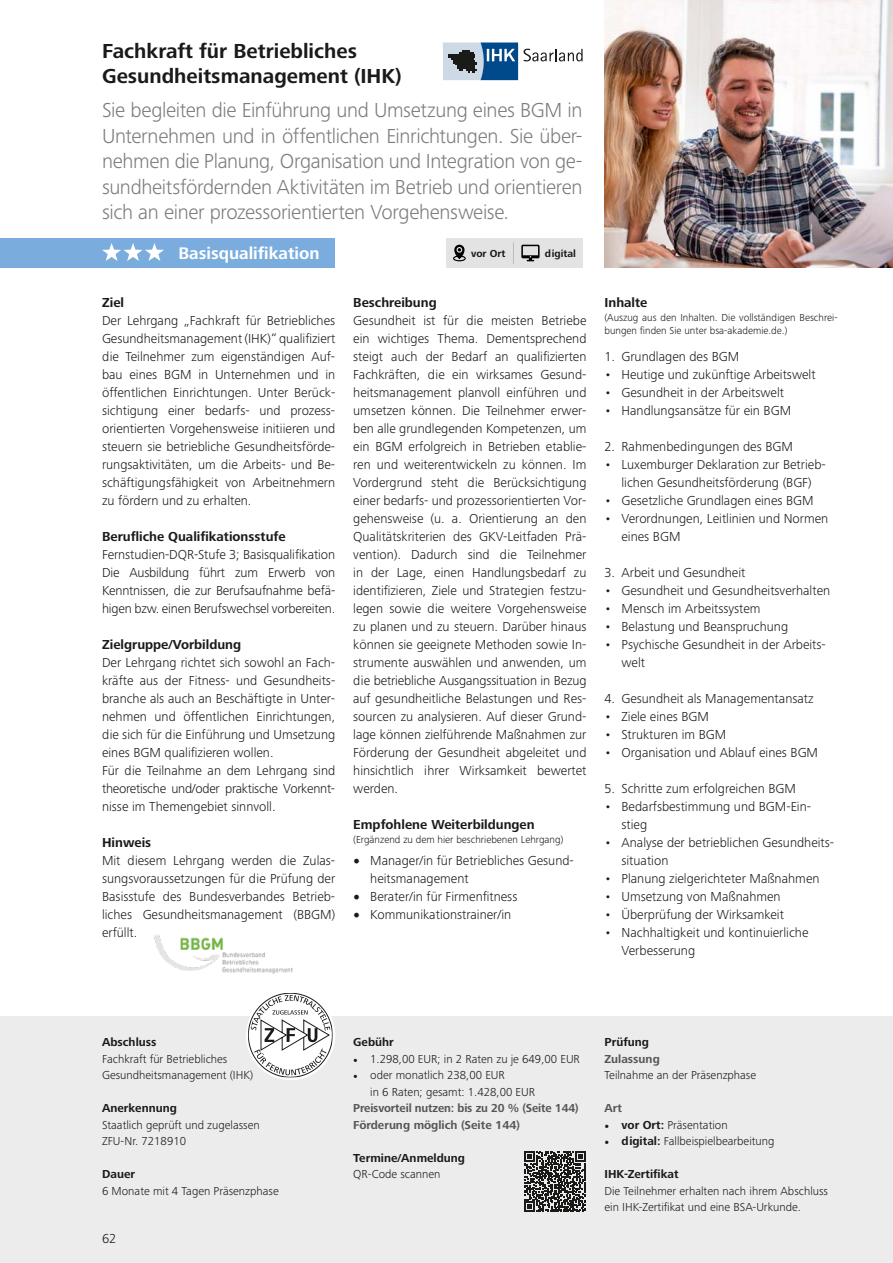
<style>
.page{position:relative;width:893px;height:1263px;background:#fff}
.page>*{position:absolute;margin:0;border:0;box-sizing:border-box;transform-origin:0 0}
.t1{font:300 21px/25.5px "Frutiger Next Pro";letter-spacing:-.015em;color:#7b7b7a;text-align:justify}
.t2{font:700 21px/25.2px "Frutiger Next Pro";color:#1a1a18}
.t3{font:700 17.4px "Frutiger Next Pro";color:#fff}
.t4{font:300 13.5px/18px "Frutiger Next Pro";color:#1a1a18}
.t5{font:700 13.5px "Frutiger Next Pro";color:#1a1a18}
.t6{font:300 12px/16.5px "Frutiger Next Pro";color:#1a1a18}
.t7{font:700 12px/16.5px "Frutiger Next Pro";letter-spacing:-.005em;color:#565656}
.t8{font:700 12px "Frutiger Next Pro";color:#1a1a18}
.t9{font:300 10.5px/13.5px "Frutiger Next Pro";color:#1a1a18}
.t10{font:700 10.5px "Frutiger Next Pro";color:#1a1a18}
.s1{font-family:"Minion Pro";font-weight:400;font-size:18px}
.s2{font-family:"Minion Pro";font-weight:400}
.s3{font-family:"Minion Pro";font-weight:700}
.s4{font-weight:700}
</style>
<div class="page">
<div style="left:0;top:1016px;width:893px;height:247px;background:#ececed"></div>
<div style="left:246px;top:991px;width:89px;height:89px;background:#fff;border-radius:50%"></div>
<svg style="left:248px;top:993px;width:85px;height:84px"></svg>
<svg style="left:524px;top:1151px;width:61px;height:61px"></svg>
<img style="left:154px;top:935px;width:139px;height:39px">
<div style="left:0;top:238px;width:334px;height:30px;background:#7aadde"></div>
<svg style="left:102px;top:243px;width:62px;height:18px"></svg>
<img style="left:605px;top:0;width:288px;height:268px">
<svg style="left:524px;top:49px;width:59px;height:12px"></svg>
<svg style="left:443px;top:43px;width:75px;height:37px;background:#6183a2"></svg>
<div style="left:446px;top:238px;width:137px;height:30px;background:#e3e3e3"></div>
<svg style="left:521px;top:245px;width:19px;height:16px"></svg>
<svg style="left:513px;top:242px;width:1px;height:22px"></svg>
<svg style="left:453px;top:245px;width:13px;height:16px"></svg>
<h1 class="t2" style="left:102px;top:38px;width:301px">Fachkraft für Betriebliches<br>Gesundheitsmanagement (IHK)</h1>
<p class="t1" style="left:102px;top:97px;width:482px">Sie begleiten die Einführung und Umsetzung eines BGM in Unternehmen und in öffentlichen Einrichtungen. Sie über&shy;nehmen die Planung, Organisation und Integration von ge&shy;sundheitsfördernden Aktivitäten im Betrieb und orientieren sich an einer prozessorientierten Vorgehensweise.</p>
<p class="t3" style="left:178px;top:243px;width:143px">Basisqualifikation</p>
<p class="t10" style="left:471px;top:247px;width:36px">vor Ort</p>
<p class="t10" style="left:545px;top:247px;width:33px">digital</p>
<p class="t5" style="left:102px;top:295px;width:24px">Ziel</p>
<p class="t4" style="left:102px;top:312px;width:235px;text-align:justify">Der Lehrgang „Fachkraft für Betriebliches Gesundheitsmanagement (IHK)“ qualifiziert die Teilnehmer zum eigenständigen Auf&shy;bau eines BGM in Unternehmen und in öffentlichen Einrichtungen. Unter Berück&shy;sichtigung einer bedarfs- und prozess&shy;orientierten Vorgehensweise initiieren und steuern sie betriebliche Gesundheitsförde&shy;rungsaktivitäten, um die Arbeits- und Be&shy;schäftigungsfähigkeit von Arbeitnehmern zu fördern und zu erhalten.</p>
<p class="t5" style="left:102px;top:529px;width:185px">Berufliche Qualifikationsstufe</p>
<p class="t4" style="left:102px;top:546px;width:235px;text-align:justify">Fernstudien-DQR-Stufe 3; Basisqualifikation Die Ausbildung führt zum Erwerb von Kenntnissen, die zur Berufsaufnahme befä&shy;higen bzw. einen Berufswechsel vorbereiten.</p>
<p class="t5" style="left:102px;top:637px;width:141px">Zielgruppe/Vorbildung</p>
<p class="t4" style="left:102px;top:654px;width:235px">Der Lehrgang richtet sich sowohl an Fach&shy;kräfte aus der Fitness- und Gesundheits&shy;branche als auch an Beschäftigte in Unter&shy;nehmen und öffentlichen Einrichtungen, die sich für die Einführung und Umsetzung eines BGM qualifizieren wollen.<br>Für die Teilnahme an dem Lehrgang sind theoretische und/oder praktische Vorkennt&shy;nisse im Themengebiet sinnvoll.</p>
<p class="t5" style="left:102px;top:835px;width:51px">Hinweis</p>
<p class="t4" style="left:102px;top:852px;width:235px;text-align:justify">Mit diesem Lehrgang werden die Zulas&shy;sungsvoraussetzungen für die Prüfung der Basisstufe des Bundesverbandes Betrieb&shy;liches Gesundheitsmanagement (BBGM) erfüllt.</p>
<p class="t5" style="left:353px;top:295px;width:85px">Beschreibung</p>
<p class="t4" style="left:353px;top:312px;width:235px;text-align:justify">Gesundheit ist für die meisten Betriebe ein wichtiges Thema. Dementsprechend steigt auch der Bedarf an qualifizierten Fachkräften, die ein wirksames Gesund&shy;heitsmanagement planvoll einführen und umsetzen können. Die Teilnehmer erwer&shy;ben alle grundlegenden Kompetenzen, um ein BGM erfolgreich in Betrieben etablie&shy;ren und weiterentwickeln zu können. Im Vordergrund steht die Berücksichtigung einer bedarfs- und prozessorientierten Vor&shy;gehensweise (u. a. Orientierung an den Qualitätskriterien des GKV-Leitfaden Prä&shy;vention). Dadurch sind die Teilnehmer in der Lage, einen Handlungsbedarf zu identifizieren, Ziele und Strategien festzu&shy;legen sowie die weitere Vorgehensweise zu planen und zu steuern. Darüber hinaus können sie geeignete Methoden sowie In&shy;strumente auswählen und anwenden, um die betriebliche Ausgangssituation in Bezug auf gesundheitliche Belastungen und Res&shy;sourcen zu analysieren. Auf dieser Grund&shy;lage können zielführende Maßnahmen zur Förderung der Gesundheit abgeleitet und hinsichtlich ihrer Wirksamkeit bewertet werden.</p>
<p class="t5" style="left:353px;top:817px;width:183px">Empfohlene Weiterbildungen</p>
<p class="t9" style="left:353px;top:833px;width:212px">(Ergänzend zu dem hier beschriebenen Lehrgang)</p>
<p class="t4" style="left:370px;top:852px;width:205px;text-indent:-17px"><span class="s1">•</span> Manager/in für Betriebliches Gesund&shy;heitsmanagement</p>
<p class="t4" style="left:353px;top:888px;width:166px"><span class="s1">•</span> Berater/in für Firmenfitness</p>
<p class="t4" style="left:353px;top:906px;width:159px"><span class="s1">•</span> Kommunikationstrainer/in</p>
<p class="t5" style="left:604px;top:295px;width:45px">Inhalte</p>
<p class="t9" style="left:604px;top:311px;width:235px">(Auszug aus den Inhalten. Die vollständigen Beschrei&shy;bungen finden Sie unter bsa-akademie.de.)</p>
<p class="t4" style="left:604px;top:347px;width:136px">1. Grundlagen des BGM</p>
<p class="t4" style="left:604px;top:365px;width:213px">• Heutige und zukünftige Arbeitswelt</p>
<p class="t4" style="left:604px;top:383px;width:181px">• Gesundheit in der Arbeitswelt</p>
<p class="t4" style="left:604px;top:401px;width:188px">• Handlungsansätze für ein BGM</p>
<p class="t4" style="left:604px;top:437px;width:190px">2. Rahmenbedingungen des BGM</p>
<p class="t4" style="left:604px;top:455px;width:223px;text-align:center">• Luxemburger Deklaration zur Betrieb&shy;lichen Gesundheitsförderung (BGF)</p>
<p class="t4" style="left:604px;top:491px;width:211px">• Gesetzliche Grundlagen eines BGM</p>
<p class="t4" style="left:621px;top:509px;width:208px;text-indent:-17px">• Verordnungen, Leitlinien und Normen eines BGM</p>
<p class="t4" style="left:604px;top:563px;width:142px">3. Arbeit und Gesundheit</p>
<p class="t4" style="left:604px;top:581px;width:227px">• Gesundheit und Gesundheitsverhalten</p>
<p class="t4" style="left:604px;top:599px;width:158px">• Mensch im Arbeitssystem</p>
<p class="t4" style="left:604px;top:617px;width:185px">• Belastung und Beanspruchung</p>
<p class="t4" style="left:621px;top:635px;width:206px;text-indent:-17px">• Psychische Gesundheit in der Arbeits&shy;welt</p>
<p class="t4" style="left:604px;top:689px;width:211px">4. Gesundheit als Managementansatz</p>
<p class="t4" style="left:604px;top:707px;width:106px">• Ziele eines BGM</p>
<p class="t4" style="left:604px;top:725px;width:123px">• Strukturen im BGM</p>
<p class="t4" style="left:604px;top:743px;width:215px">• Organisation und Ablauf eines BGM</p>
<p class="t4" style="left:604px;top:779px;width:193px">5. Schritte zum erfolgreichen BGM</p>
<p class="t4" style="left:621px;top:797px;width:191px;text-indent:-17px">• Bedarfsbestimmung und BGM-Ein&shy;stieg</p>
<p class="t4" style="left:621px;top:833px;width:214px;text-indent:-17px">• Analyse der betrieblichen Gesundheits&shy;situation</p>
<p class="t4" style="left:604px;top:869px;width:217px">• Planung zielgerichteter Maßnahmen</p>
<p class="t4" style="left:604px;top:887px;width:178px">• Umsetzung von Maßnahmen</p>
<p class="t4" style="left:604px;top:905px;width:181px">• Überprüfung der Wirksamkeit</p>
<p class="t4" style="left:621px;top:923px;width:188px;text-indent:-17px">• Nachhaltigkeit und kontinuierliche<br>Verbesserung</p>
<p class="t8" style="left:102px;top:1035px;width:56px">Abschluss</p>
<p class="t6" style="left:102px;top:1050px;width:153px">Fachkraft für Betriebliches<br>Gesundheitsmanagement (IHK)</p>
<p class="t8" style="left:102px;top:1101px;width:76px">Anerkennung</p>
<p class="t6" style="left:102px;top:1116px;width:159px">Staatlich geprüft und zugelassen<br>ZFU-Nr. 7218910</p>
<p class="t8" style="left:102px;top:1167px;width:34px">Dauer</p>
<p class="t6" style="left:102px;top:1182px;width:178px">6 Monate mit 4 Tagen Präsenzphase</p>
<p class="t4" style="left:102px;top:1229px;width:16px">62</p>
<p class="t8" style="left:353px;top:1035px;width:42px">Gebühr</p>
<p class="t6" style="left:353px;top:1050px;width:228px"><span class="s2">•</span> 1.298,00 EUR; in 2 Raten zu je 649,00 EUR</p>
<p class="t6" style="left:370px;top:1067px;width:166px;text-indent:-17px"><span class="s2">•</span> oder monatlich 238,00 EUR<br>in 6 Raten; gesamt: 1.428,00 EUR</p>
<p class="t7" style="left:353px;top:1100px;width:227px">Preisvorteil nutzen: bis zu 20 % (Seite 144)<br>Förderung möglich (Seite 144)</p>
<p class="t8" style="left:353px;top:1151px;width:113px">Termine/Anmeldung</p>
<p class="t6" style="left:353px;top:1166px;width:89px">QR-Code scannen</p>
<p class="t8" style="left:604px;top:1035px;width:46px">Prüfung</p>
<p class="t7" style="left:604px;top:1050px;width:57px">Zulassung</p>
<p class="t6" style="left:604px;top:1067px;width:153px">Teilnahme an der Präsenzphase</p>
<p class="t7" style="left:604px;top:1100px;width:19px">Art</p>
<p class="t6" style="left:604px;top:1116px;width:125px"><span class="s3">•</span> <span class="s4">vor Ort:</span> Präsentation</p>
<p class="t6" style="left:604px;top:1133px;width:172px"><span class="s3">•</span> <span class="s4">digital:</span> Fallbeispielbearbeitung</p>
<p class="t8" style="left:604px;top:1167px;width:76px">IHK-Zertifikat</p>
<p class="t6" style="left:604px;top:1182px;width:225px">Die Teilnehmer erhalten nach ihrem Abschluss ein IHK-Zertifikat und eine BSA-Urkunde.</p>
</div>
